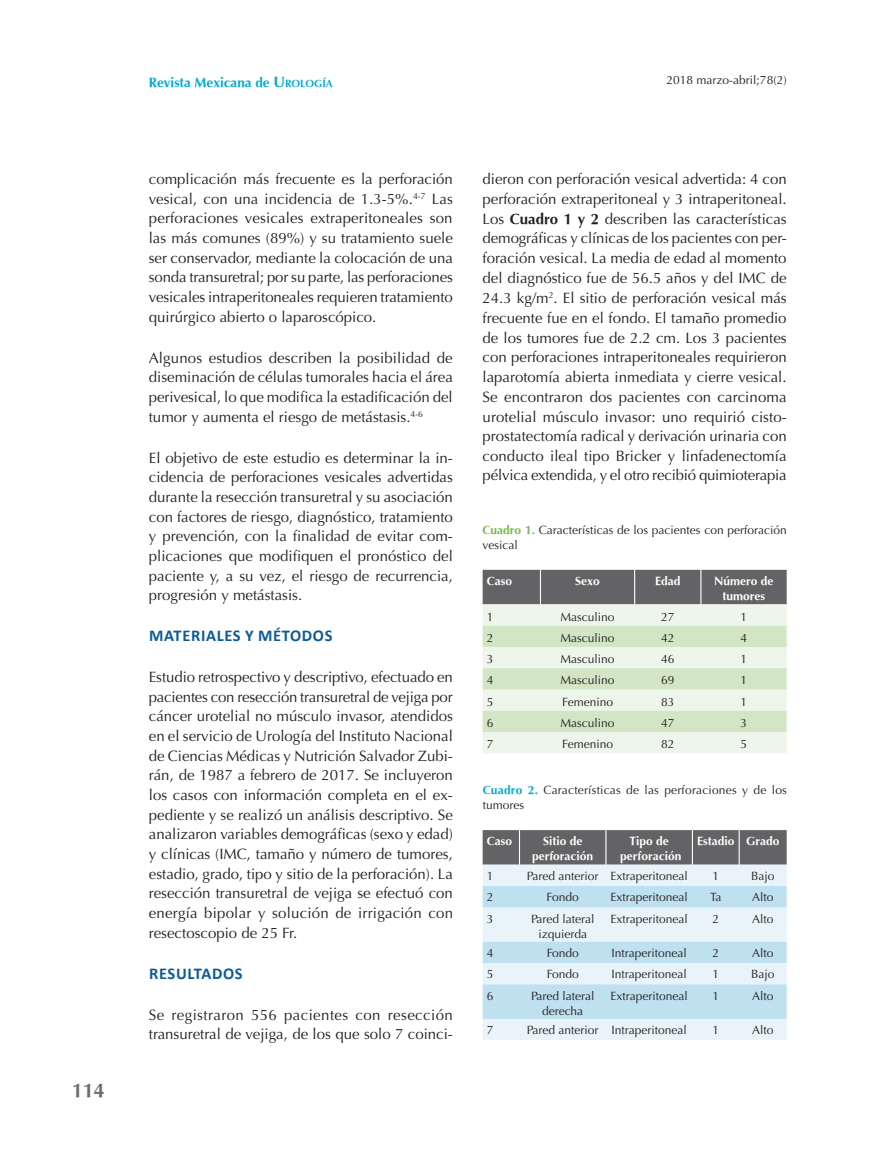
<style>
.page{position:relative;width:893px;height:1149px;background:#fff}
.page>*{position:absolute;margin:0;border:0;box-sizing:border-box;transform-origin:0 0}
.t1{font:700 19.5px "Optima";color:#6c6d70}
.Título_1{font:700 16.5px "Calibri";letter-spacing:.04em;color:#0d5b96}
.Texto{font:15px/19.6px "Optima";color:#231f20;text-align:justify}
.t2{font:700 13.5px "Optima";color:#00abd2}
.Cuadro{font:12px/15px "Optima";color:#231f20}
.Cuadro-2{font:700 12px/15px "Optima";color:#fff;text-align:center}
.s1{font-size:15px}
.s2{font-size:10.5px}
.s3{font-weight:700}
.s4{font-weight:700;color:#77b850}
.s5{font-weight:700;color:#00abd2}
</style>
<div class="page">
<div style="left:483px;top:569px;width:304px;height:35px;background:#636366"></div>
<div style="left:483px;top:604px;width:304px;height:149px;background:#eef5ea"></div>
<svg style="left:483px;top:625px;width:304px;height:106px;background:#ddebd3"></svg>
<hr style="left:540px;top:569px;width:1px;height:35px;background:#fff">
<hr style="left:634px;top:569px;width:1px;height:35px;background:#fff">
<hr style="left:700px;top:569px;width:1px;height:35px;background:#fff">
<div style="left:483px;top:830px;width:304px;height:34px;background:#636366"></div>
<div style="left:483px;top:864px;width:304px;height:175px;background:#e8f4f9"></div>
<svg style="left:483px;top:885px;width:304px;height:133px;background:#d0e8f3"></svg>
<hr style="left:519px;top:829px;width:1px;height:35px;background:#fff">
<hr style="left:605px;top:829px;width:1px;height:35px;background:#fff">
<hr style="left:692px;top:829px;width:1px;height:35px;background:#fff">
<hr style="left:739px;top:829px;width:1px;height:35px;background:#fff">
<h1 class="t1" style="left:72px;top:1079px;width:34px">114</h1>
<p class="t2" style="left:149px;top:74px;width:186px">Revista Mexicana de <span class="s1">U</span><span class="s2">ROLOGÍA</span></p>
<p class="Cuadro" style="left:667px;top:72px;width:122px">2018 marzo-abril;78(2)</p>
<p class="Texto" style="left:149px;top:169px;width:306px">complicación más frecuente es la perforación vesical, con una incidencia de 1.3-5%.<sup>4-7</sup> Las perforaciones vesicales extraperitoneales son las más comunes (89%) y su tratamiento suele ser conservador, mediante la colocación de una sonda transuretral; por su parte, las perforaciones vesicales intraperitoneales requieren tratamiento quirúrgico abierto o laparoscópico.</p>
<p class="Texto" style="left:149px;top:348px;width:306px">Algunos estudios describen la posibilidad de diseminación de células tumorales hacia el área perivesical, lo que modifica la estadificación del tumor y aumenta el riesgo de metástasis.<sup>4-6</sup></p>
<p class="Texto" style="left:149px;top:447px;width:306px">El objetivo de este estudio es determinar la in&shy;cidencia de perforaciones vesicales advertidas durante la resección transuretral y su asociación con factores de riesgo, diagnóstico, tratamiento y prevención, con la finalidad de evitar com&shy;plicaciones que modifiquen el pronóstico del paciente y, a su vez, el riesgo de recurrencia, progresión y metástasis.</p>
<p class="Título_1" style="left:149px;top:625px;width:185px">MATERIALES Y MÉTODOS</p>
<p class="Texto" style="left:149px;top:667px;width:306px">Estudio retrospectivo y descriptivo, efectuado en pacientes con resección transuretral de vejiga por cáncer urotelial no músculo invasor, atendidos en el servicio de Urología del Instituto Nacional de Ciencias Médicas y Nutrición Salvador Zubi&shy;rán, de 1987 a febrero de 2017. Se incluyeron los casos con información completa en el ex&shy;pediente y se realizó un análisis descriptivo. Se analizaron variables demográficas (sexo y edad) y clínicas (IMC, tamaño y número de tumores, estadio, grado, tipo y sitio de la perforación). La resección transuretral de vejiga se efectuó con energía bipolar y solución de irrigación con resectoscopio de 25 Fr.</p>
<p class="Título_1" style="left:149px;top:962px;width:95px">RESULTADOS</p>
<p class="Texto" style="left:149px;top:1004px;width:306px">Se registraron 556 pacientes con resección transuretral de vejiga, de los que solo 7 coinci-</p>
<p class="Texto" style="left:483px;top:169px;width:306px">dieron con perforación vesical advertida: 4 con perforación extraperitoneal y 3 intraperitoneal.<br>Los <span class="s3">Cuadro 1 y 2</span> describen las características demográficas y clínicas de los pacientes con per&shy;foración vesical. La media de edad al momento del diagnóstico fue de 56.5 años y del IMC de 24.3 kg/m<sup>2</sup>. El sitio de perforación vesical más frecuente fue en el fondo. El tamaño promedio de los tumores fue de 2.2 cm. Los 3 pacientes con perforaciones intraperitoneales requirieron laparotomía abierta inmediata y cierre vesical.<br>Se encontraron dos pacientes con carcinoma urotelial músculo invasor: uno requirió cisto&shy;prostatectomía radical y derivación urinaria con conducto ileal tipo Bricker y linfadenectomía pélvica extendida, y el otro recibió quimioterapia</p>
<p class="Cuadro" style="left:483px;top:522px;width:306px"><span class="s4">Cuadro 1.</span> Características de los pacientes con perforación vesical</p>
<p class="Cuadro-2" style="left:487px;top:573px;width:27px">Caso</p>
<p class="Cuadro-2" style="left:575px;top:573px;width:26px">Sexo</p>
<p class="Cuadro-2" style="left:655px;top:573px;width:27px">Edad</p>
<p class="Cuadro-2" style="left:714px;top:573px;width:61px">Número de tumores</p>
<p class="Cuadro" style="left:487px;top:609px;width:8px">1</p>
<p class="Cuadro" style="left:561px;top:609px;width:56px">Masculino</p>
<p class="Cuadro" style="left:661px;top:609px;width:15px">27</p>
<p class="Cuadro" style="left:740px;top:609px;width:8px">1</p>
<p class="Cuadro" style="left:487px;top:630px;width:8px">2</p>
<p class="Cuadro" style="left:561px;top:630px;width:56px">Masculino</p>
<p class="Cuadro" style="left:661px;top:630px;width:15px">42</p>
<p class="Cuadro" style="left:740px;top:630px;width:8px">4</p>
<p class="Cuadro" style="left:487px;top:651px;width:8px">3</p>
<p class="Cuadro" style="left:561px;top:651px;width:56px">Masculino</p>
<p class="Cuadro" style="left:661px;top:651px;width:15px">46</p>
<p class="Cuadro" style="left:740px;top:651px;width:8px">1</p>
<p class="Cuadro" style="left:487px;top:672px;width:8px">4</p>
<p class="Cuadro" style="left:561px;top:672px;width:56px">Masculino</p>
<p class="Cuadro" style="left:661px;top:672px;width:15px">69</p>
<p class="Cuadro" style="left:740px;top:672px;width:8px">1</p>
<p class="Cuadro" style="left:487px;top:694px;width:8px">5</p>
<p class="Cuadro" style="left:562px;top:694px;width:52px">Femenino</p>
<p class="Cuadro" style="left:661px;top:694px;width:15px">83</p>
<p class="Cuadro" style="left:740px;top:694px;width:8px">1</p>
<p class="Cuadro" style="left:487px;top:715px;width:8px">6</p>
<p class="Cuadro" style="left:561px;top:715px;width:56px">Masculino</p>
<p class="Cuadro" style="left:661px;top:715px;width:15px">47</p>
<p class="Cuadro" style="left:740px;top:715px;width:8px">3</p>
<p class="Cuadro" style="left:487px;top:736px;width:8px">7</p>
<p class="Cuadro" style="left:562px;top:736px;width:52px">Femenino</p>
<p class="Cuadro" style="left:661px;top:736px;width:15px">82</p>
<p class="Cuadro" style="left:740px;top:736px;width:8px">5</p>
<p class="Cuadro" style="left:483px;top:782px;width:306px"><span class="s5">Cuadro 2.</span> Características de las perforaciones y de los tumores</p>
<p class="Cuadro-2" style="left:487px;top:833px;width:27px">Caso</p>
<p class="Cuadro-2" style="left:543px;top:833px;width:41px">Sitio de</p>
<p class="Cuadro-2" style="left:532px;top:848px;width:63px">perforación</p>
<p class="Cuadro-2" style="left:629px;top:833px;width:41px">Tipo de</p>
<p class="Cuadro-2" style="left:620px;top:848px;width:63px">perforación</p>
<p class="Cuadro-2" style="left:697px;top:833px;width:39px">Estadio</p>
<p class="Cuadro-2" style="left:746px;top:833px;width:35px">Grado</p>
<p class="Cuadro" style="left:487px;top:868px;width:8px">1</p>
<p class="Cuadro" style="left:527px;top:868px;width:73px">Pared anterior</p>
<p class="Cuadro" style="left:611px;top:868px;width:79px">Extraperitoneal</p>
<p class="Cuadro" style="left:712px;top:868px;width:8px">1</p>
<p class="Cuadro" style="left:751px;top:868px;width:25px">Bajo</p>
<p class="Cuadro" style="left:487px;top:889px;width:8px">2</p>
<p class="Cuadro" style="left:547px;top:889px;width:34px">Fondo</p>
<p class="Cuadro" style="left:611px;top:889px;width:79px">Extraperitoneal</p>
<p class="Cuadro" style="left:710px;top:889px;width:13px">Ta</p>
<p class="Cuadro" style="left:752px;top:889px;width:23px">Alto</p>
<p class="Cuadro" style="left:487px;top:910px;width:8px">3</p>
<p class="Cuadro" style="left:531px;top:910px;width:65px;text-align:center">Pared lateral izquierda</p>
<p class="Cuadro" style="left:611px;top:910px;width:79px">Extraperitoneal</p>
<p class="Cuadro" style="left:712px;top:910px;width:8px">2</p>
<p class="Cuadro" style="left:752px;top:910px;width:23px">Alto</p>
<p class="Cuadro" style="left:487px;top:945px;width:8px">4</p>
<p class="Cuadro" style="left:547px;top:945px;width:34px">Fondo</p>
<p class="Cuadro" style="left:612px;top:945px;width:77px">Intraperitoneal</p>
<p class="Cuadro" style="left:712px;top:945px;width:8px">2</p>
<p class="Cuadro" style="left:752px;top:945px;width:23px">Alto</p>
<p class="Cuadro" style="left:487px;top:966px;width:8px">5</p>
<p class="Cuadro" style="left:547px;top:966px;width:34px">Fondo</p>
<p class="Cuadro" style="left:612px;top:966px;width:77px">Intraperitoneal</p>
<p class="Cuadro" style="left:712px;top:966px;width:8px">1</p>
<p class="Cuadro" style="left:751px;top:966px;width:25px">Bajo</p>
<p class="Cuadro" style="left:487px;top:987px;width:8px">6</p>
<p class="Cuadro" style="left:531px;top:987px;width:65px;text-align:center">Pared lateral derecha</p>
<p class="Cuadro" style="left:611px;top:987px;width:79px">Extraperitoneal</p>
<p class="Cuadro" style="left:712px;top:987px;width:8px">1</p>
<p class="Cuadro" style="left:752px;top:987px;width:23px">Alto</p>
<p class="Cuadro" style="left:487px;top:1022px;width:8px">7</p>
<p class="Cuadro" style="left:527px;top:1022px;width:73px">Pared anterior</p>
<p class="Cuadro" style="left:612px;top:1022px;width:77px">Intraperitoneal</p>
<p class="Cuadro" style="left:712px;top:1022px;width:8px">1</p>
<p class="Cuadro" style="left:752px;top:1022px;width:23px">Alto</p>
</div>
